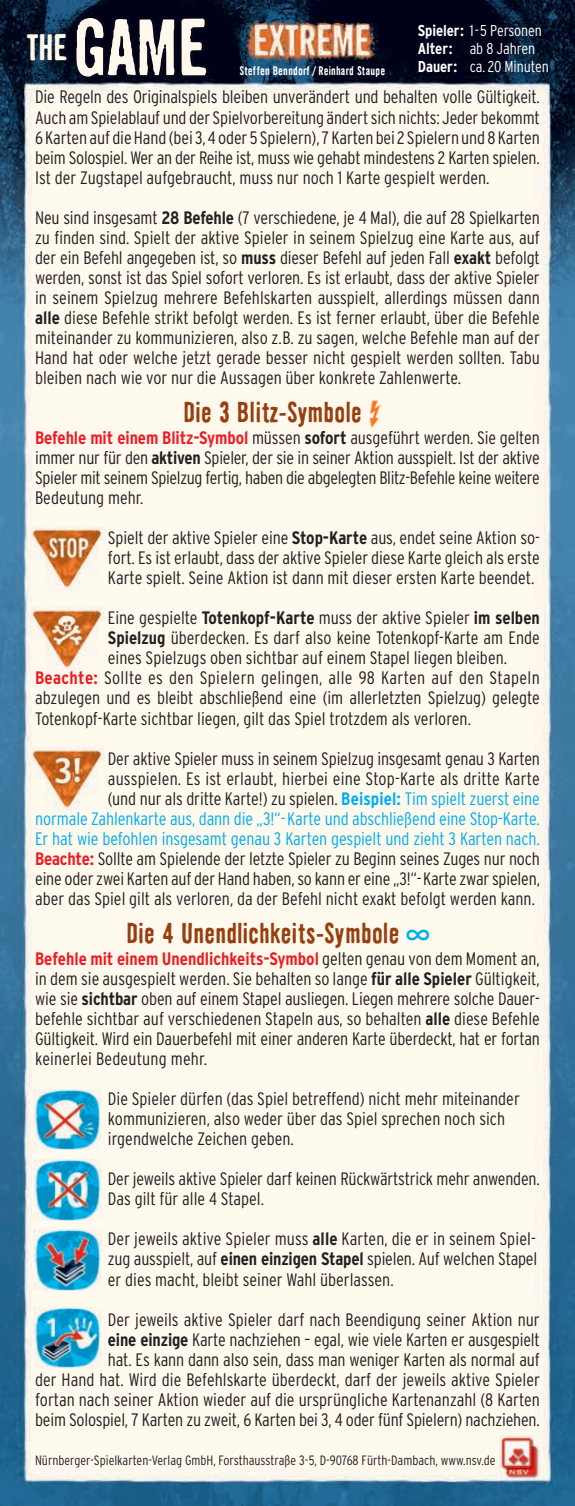
<style>
.page{position:relative;width:575px;height:1506px;background:#fff}
.page>*{position:absolute;margin:0;border:0;box-sizing:border-box;transform-origin:0 0}
.t1{font:93.6px "Dirty Seven Two";color:#fff8ed}
.t2{font:47.25px "Solex";color:#00aeef}
.t3{font:43.2px "Dirty Seven Two";color:#fff8ed}
.t4{font:33.75px "Dirty Seven Two";color:#96400f}
.t5{font:300 condensed 18px/20px "Interstate";letter-spacing:-.005em;color:#231f20}
.t6{font:300 condensed 18px "Interstate";letter-spacing:-.005em;color:#00aeef}
.t7{font:700 condensed 18px "Interstate";color:#ed1c24}
.t8{font:300 condensed 18px "Interstate";letter-spacing:.02em;color:#231f20}
.t9{font:300 condensed 15.75px "Interstate";letter-spacing:-.005em;color:#fff}
.t10{font:14.62px "Dirty Seven Two";letter-spacing:.01em;color:#fff}
.t11{font:300 condensed 13.5px "Interstate";color:#231f20}
.s1{font-weight:700}
.s2{font-weight:700;color:#ed1c24}
.s3{font-weight:700;color:#00aeef}
.s4{color:#00aeef}
.s5{font-weight:300;color:#231f20}
</style>
<div class="page">
<img style="left:0;top:0;width:574px;height:1505px">
<img style="left:31px;top:526px;width:74px;height:65px">
<img style="left:31px;top:606px;width:73px;height:66px">
<img style="left:31px;top:746px;width:73px;height:66px">
<img style="left:368px;top:399px;width:13px;height:29px">
<img style="left:33px;top:1089px;width:68px;height:60px">
<img style="left:33px;top:1159px;width:68px;height:61px">
<img style="left:33px;top:1229px;width:68px;height:61px">
<img style="left:33px;top:1307px;width:68px;height:60px">
<img style="left:499px;top:1435px;width:40px;height:42px">
<div style="left:24px;top:31px;width:46px;height:33px;background:#231f20;opacity:.2"></div>
<div style="left:73px;top:15px;width:136px;height:65px;background:#060619"></div>
<p class="t3" style="left:25px;top:25px;width:44px">THE</p>
<p class="t1" style="left:73px;top:0;width:138px">GAME</p>
<p class="t10" style="left:239px;top:63px;width:147px">Steffen Benndorf / Reinhard Staupe</p>
<p class="t9" style="left:417px;top:22px;width:125px"><span class="s1">Spieler:</span> 1-5 Personen</p>
<p class="t9" style="left:417px;top:40px;width:119px"><span class="s1">Alter:</span> ab 8 Jahren</p>
<p class="t9" style="left:417px;top:58px;width:132px"><span class="s1">Dauer:</span> ca. 20 Minuten</p>
<p class="t5" style="left:35px;top:87px;width:505px">Die Regeln des Originalspiels bleiben unverändert und behalten volle Gültigkeit.</p>
<p class="t5" style="left:35px;top:107px;width:505px">Auch am Spielablauf und der Spielvorbereitung ändert sich nichts: Jeder bekommt</p>
<p class="t5" style="left:35px;top:127px;width:505px">6 Karten auf die Hand (bei 3, 4 oder 5 Spielern), 7 Karten bei 2 Spielern und 8 Karten</p>
<p class="t5" style="left:35px;top:147px;width:505px">beim Solospiel. Wer an der Reihe ist, muss wie gehabt mindestens 2 Karten spielen.</p>
<p class="t5" style="left:35px;top:167px;width:455px">Ist der Zugstapel aufgebraucht, muss nur noch 1 Karte gespielt werden.</p>
<p class="t5" style="left:35px;top:207px;width:505px">Neu sind insgesamt <span class="s1">28 Befehle</span> (7 verschiedene, je 4 Mal), die auf 28 Spielkarten</p>
<p class="t5" style="left:35px;top:227px;width:505px">zu finden sind. Spielt der aktive Spieler in seinem Spielzug eine Karte aus, auf</p>
<p class="t5" style="left:35px;top:247px;width:505px">der ein Befehl angegeben ist, so <span class="s1">muss</span> dieser Befehl auf jeden Fall <span class="s1">exakt</span> befolgt</p>
<p class="t5" style="left:35px;top:267px;width:505px">werden, sonst ist das Spiel sofort verloren. Es ist erlaubt, dass der aktive Spieler</p>
<p class="t5" style="left:35px;top:287px;width:505px;text-align:justify">in seinem Spielzug mehrere Befehlskarten ausspielt, allerdings müssen dann <span class="s1">alle</span> diese Befehle strikt befolgt werden. Es ist ferner erlaubt, über die Befehle miteinander zu kommunizieren, also z.B. zu sagen, welche Befehle man auf der Hand hat oder welche jetzt gerade besser nicht gespielt werden sollten. Tabu bleiben nach wie vor nur die Aussagen über konkrete Zahlenwerte.</p>
<p class="t4" style="left:183px;top:395px;width:180px">Die 3 Blitz-Symbole</p>
<p class="t5" style="left:35px;top:427px;width:505px"><span class="s2">Befehle mit einem Blitz-Symbol</span> müssen <span class="s1">sofort</span> ausgeführt werden. Sie gelten</p>
<p class="t5" style="left:35px;top:447px;width:505px">immer nur für den <span class="s1">aktiven</span> Spieler, der sie in seiner Aktion ausspielt. Ist der aktive</p>
<p class="t5" style="left:35px;top:467px;width:505px">Spieler mit seinem Spielzug fertig, haben die abgelegten Blitz-Befehle keine weitere</p>
<p class="t5" style="left:35px;top:487px;width:110px">Bedeutung mehr.</p>
<p class="t5" style="left:108px;top:527px;width:433px">Spielt der aktive Spieler eine <span class="s1">Stop-Karte</span> aus, endet seine Aktion so-</p>
<p class="t5" style="left:108px;top:547px;width:433px">fort. Es ist erlaubt, dass der aktive Spieler diese Karte gleich als erste<br>Karte spielt. Seine Aktion ist dann mit dieser ersten Karte beendet.</p>
<p class="t5" style="left:108px;top:608px;width:433px">Eine gespielte <span class="s1">Totenkopf-Karte</span> muss der aktive Spieler <span class="s1">im selben</span></p>
<p class="t5" style="left:108px;top:628px;width:433px"><span class="s1">Spielzug</span> überdecken. Es darf also keine Totenkopf-Karte am Ende eines Spielzugs oben sichtbar auf einem Stapel liegen bleiben.</p>
<p class="t8" style="left:35px;top:668px;width:505px"><span class="s2">Beachte:</span> Sollte es den Spielern gelingen, alle 98 Karten auf den Stapeln</p>
<p class="t5" style="left:35px;top:688px;width:505px">abzulegen und es bleibt abschließend eine (im allerletzten Spielzug) gelegte<br>Totenkopf-Karte sichtbar liegen, gilt das Spiel trotzdem als verloren.</p>
<p class="t5" style="left:108px;top:748px;width:433px">Der aktive Spieler muss in seinem Spielzug insgesamt genau 3 Karten</p>
<p class="t5" style="left:108px;top:768px;width:433px">ausspielen. Es ist erlaubt, hierbei eine Stop-Karte als dritte Karte (und nur als dritte Karte!) zu spielen. <span class="s3">Beispiel:</span> <span class="s4">Tim spielt zuerst eine</span></p>
<p class="t6" style="left:35px;top:808px;width:505px">normale Zahlenkarte aus, dann die „3!“-Karte und abschließend eine Stop-Karte.</p>
<p class="t6" style="left:35px;top:828px;width:505px">Er hat wie befohlen insgesamt genau 3 Karten gespielt und zieht 3 Karten nach.</p>
<p class="t5" style="left:35px;top:848px;width:505px"><span class="s2">Beachte:</span> Sollte am Spielende der letzte Spieler zu Beginn seines Zuges nur noch</p>
<p class="t5" style="left:35px;top:868px;width:505px">eine oder zwei Karten auf der Hand haben, so kann er eine „3!“-Karte zwar spielen,</p>
<p class="t5" style="left:35px;top:888px;width:501px">aber das Spiel gilt als verloren, da der Befehl nicht exakt befolgt werden kann.</p>
<p class="t4" style="left:126px;top:915px;width:274px">Die 4 Unendlichkeits-Symbole</p>
<p class="t7" style="left:35px;top:948px;width:505px">Befehle mit einem Unendlichkeits-Symbol <span class="s5">gelten genau von dem Moment an,</span></p>
<p class="t5" style="left:35px;top:968px;width:505px">in dem sie ausgespielt werden. Sie behalten so lange <span class="s1">für alle Spieler</span> Gültigkeit, wie sie <span class="s1">sichtbar</span> oben auf einem Stapel ausliegen. Liegen mehrere solche Dauer-</p>
<p class="t5" style="left:35px;top:1008px;width:505px">befehle sichtbar auf verschiedenen Stapeln aus, so behalten <span class="s1">alle</span> diese Befehle<br>Gültigkeit. Wird ein Dauerbefehl mit einer anderen Karte überdeckt, hat er fortan</p>
<p class="t5" style="left:35px;top:1048px;width:173px">keinerlei Bedeutung mehr.</p>
<p class="t5" style="left:108px;top:1088px;width:413px">Die Spieler dürfen (das Spiel betreffend) nicht mehr miteinander</p>
<p class="t5" style="left:108px;top:1108px;width:398px">kommunizieren, also weder über das Spiel sprechen noch sich</p>
<p class="t5" style="left:108px;top:1128px;width:187px">irgendwelche Zeichen geben.</p>
<p class="t5" style="left:108px;top:1168px;width:432px">Der jeweils aktive Spieler darf keinen Rückwärtstrick mehr anwenden.<br>Das gilt für alle 4 Stapel.</p>
<p class="t5" style="left:108px;top:1228px;width:430px;text-align:justify">Der jeweils aktive Spieler muss <span class="s1">alle</span> Karten, die er in seinem Spiel&shy;zug ausspielt, auf <span class="s1">einen einzigen Stapel</span> spielen. Auf welchen Stapel er dies macht, bleibt seiner Wahl überlassen.</p>
<p class="t5" style="left:108px;top:1308px;width:433px;text-align:justify">Der jeweils aktive Spieler darf nach Beendigung seiner Aktion nur <span class="s1">eine einzige</span> Karte nachziehen – egal, wie viele Karten er ausgespielt hat. Es kann dann also sein, dass man weniger Karten als normal auf</p>
<p class="t5" style="left:35px;top:1368px;width:505px">der Hand hat. Wird die Befehlskarte überdeckt, darf der jeweils aktive Spieler fortan nach seiner Aktion wieder auf die ursprüngliche Kartenanzahl (8 Karten</p>
<p class="t5" style="left:35px;top:1408px;width:505px">beim Solospiel, 7 Karten zu zweit, 6 Karten bei 3, 4 oder fünf Spielern) nachziehen.</p>
<p class="t11" style="left:35px;top:1452px;width:461px">Nürnberger-Spielkarten-Verlag GmbH, Forsthausstraße 3-5, D-90768 Fürth-Dambach, www.nsv.de</p>
<p class="t2" style="left:403px;top:901px;width:30px">∞</p>
</div>
